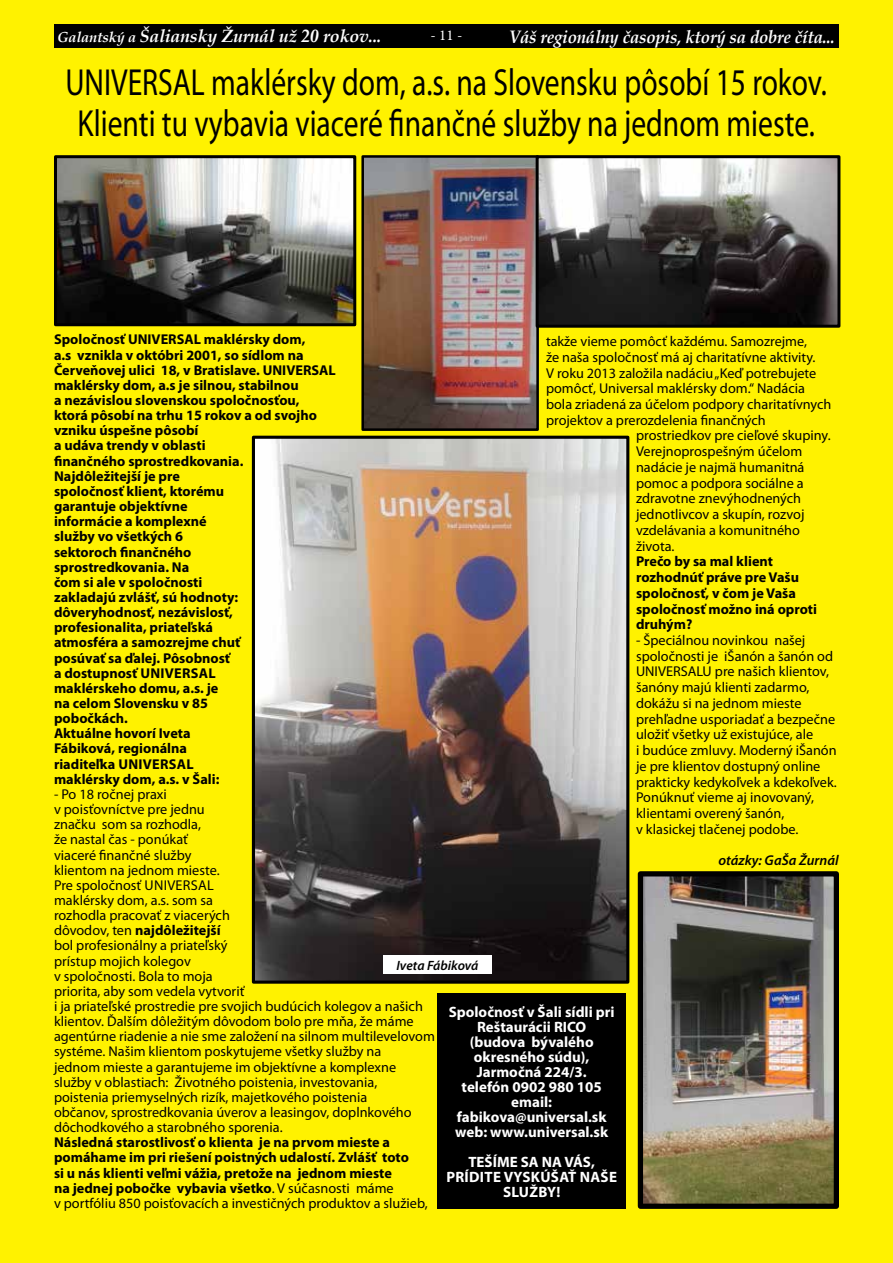
<style>
.page{position:relative;width:893px;height:1263px;background:#fff200}
.page>*{position:absolute;margin:0;border:0;box-sizing:border-box;transform-origin:0 0}
.t1{font:37.8px/40.5px "Myriad Pro";color:#000;text-align:center;scale:.78 1}
.t2{font:italic 700 18px "Book Antiqua";letter-spacing:-.01em;color:#fff;scale:.93 1}
.t3{font:italic 700 17.7px "Book Antiqua";letter-spacing:-.01em;color:#fff}
.t4{font:700 15px/15px "Myriad Pro";color:#fff;text-align:center}
.t5{font:700 15px/15px "Myriad Pro";letter-spacing:.02em;color:#fff;text-align:center}
.t6{font:15px "Minion Pro";color:#fff}
.t7{font:14.25px/15.1px "Myriad Pro";color:#000}
.t8{font:700 14.25px/15.1px "Myriad Pro";color:#000}
.t9{font:italic 600 14.25px "Myriad Pro";color:#000}
.t10{font:italic 600 13.5px "Myriad Pro";color:#000}
.s1{font-size:14.55px}
.s2{font-weight:700}
.s3{font-weight:400}
</style>
<div class="page">
<img style="left:58px;top:159px;width:294px;height:163px">
<div style="left:54px;top:155px;width:302px;height:171px;border:3px solid #000"></div>
<img style="left:256px;top:440px;width:369px;height:540px">
<div style="left:252px;top:436px;width:377px;height:548px;border:3px solid #000"></div>
<img style="left:644px;top:877px;width:189px;height:326px">
<div style="left:638px;top:871px;width:201px;height:338px;border:5px solid #000"></div>
<img style="left:365px;top:159px;width:170px;height:268px">
<div style="left:361px;top:155px;width:178px;height:276px;border:3px solid #000"></div>
<div style="left:437px;top:993px;width:189px;height:216px;background:#000"></div>
<div style="left:383px;top:955px;width:109px;height:19px;background:#fff"></div>
<img style="left:540px;top:159px;width:296px;height:165px">
<div style="left:536px;top:155px;width:304px;height:173px;border:3px solid #000"></div>
<div style="left:54px;top:24px;width:785px;height:24px;background:#000"></div>
<p class="t3" style="left:57px;top:24px;width:326px"><span class="s1">Galantský a</span> Šaliansky Žurnál už 20 rokov...</p>
<p class="t6" style="left:431px;top:25px;width:33px">- 11 -</p>
<p class="t2" style="left:509px;top:24px;width:352px">Váš regionálny časopis, ktorý sa dobre číta...</p>
<h1 class="t1" style="left:65px;top:62px;width:978px">UNIVERSAL maklérsky dom, a.s. na Slovensku pôsobí 15 rokov.<br>Klienti tu vybavia viaceré finančné služby na jednom mieste.</h1>
<p class="t8" style="left:54px;top:332px;width:283px">Spoločnosť UNIVERSAL maklérsky dom,<br>a.s vznikla v októbri 2001, so sídlom na<br>Červeňovej ulici 18, v Bratislave. UNIVERSAL maklérsky dom, a.s je silnou, stabilnou<br>a nezávislou slovenskou spoločnosťou, ktorá pôsobí na trhu 15 rokov a od svojho vzniku úspešne pôsobí<br>a udáva trendy v oblasti<br>finančného sprostredkovania.<br>Najdôležitejší je pre<br>spoločnosť klient, ktorému<br>garantuje objektívne<br>informácie a komplexné<br>služby vo všetkých 6<br>sektoroch finančného<br>sprostredkovania. Na<br>čom si ale v spoločnosti<br>zakladajú zvlášť, sú hodnoty: dôveryhodnosť, nezávislosť,<br>profesionalita, priateľská<br>atmosféra a samozrejme chuť<br>posúvať sa ďalej. Pôsobnosť<br>a dostupnosť UNIVERSAL<br>maklérskeho domu, a.s. je<br>na celom Slovensku v 85<br>pobočkách.<br>Aktuálne hovorí Iveta<br>Fábiková, regionálna<br>riaditeľka UNIVERSAL<br>maklérsky dom, a.s. v Šali:</p>
<p class="t7" style="left:54px;top:786px;width:382px">- Po 18 ročnej praxi<br>v poisťovníctve pre jednu<br>značku som sa rozhodla,<br>že nastal čas - ponúkať<br>viaceré finančné služby<br>klientom na jednom mieste.<br>Pre spoločnosť UNIVERSAL<br>maklérsky dom, a.s. som sa<br>rozhodla pracovať z viacerých<br>dôvodov, ten <span class="s2">najdôležitejší<br></span>bol profesionálny a priateľský<br>prístup mojich kolegov<br>v spoločnosti. Bola to moja<br>priorita, aby som vedela vytvoriť<br>i ja priateľské prostredie pre svojich budúcich kolegov a našich klientov. Ďalším dôležitým dôvodom bolo pre mňa, že máme agentúrne riadenie a nie sme založení na silnom multilevelovom systéme. Našim klientom poskytujeme všetky služby na<br>jednom mieste a garantujeme im objektívne a komplexne služby v oblastiach: Životného poistenia, investovania, poistenia priemyselných rizík, majetkového poistenia<br>občanov, sprostredkovania úverov a leasingov, doplnkového dôchodkového a starobného sporenia.</p>
<p class="t8" style="left:54px;top:1134px;width:375px">Následná starostlivosť o klienta je na prvom mieste a pomáhame im pri riešení poistných udalostí. Zvlášť toto<br>si u nás klienti veľmi vážia, pretože na jednom mieste<br>na jednej pobočke vybavia všetko<span class="s3">. V súčasnosti máme<br>v portfóliu 850 poisťovacích a investičných produktov a služieb,</span></p>
<p class="t7" style="left:546px;top:333px;width:263px">takže vieme pomôcť každému. Samozrejme,</p>
<p class="t7" style="left:546px;top:349px;width:271px">že naša spoločnosť má aj charitatívne aktivity.</p>
<p class="t7" style="left:546px;top:365px;width:272px">V roku 2013 založila nadáciu „Keď potrebujete</p>
<p class="t7" style="left:546px;top:381px;width:260px">pomôcť, Universal maklérsky dom.“ Nadácia</p>
<p class="t7" style="left:546px;top:396px;width:287px">bola zriadená za účelom podpory charitatívnych</p>
<p class="t7" style="left:546px;top:412px;width:221px">projektov a prerozdelenia finančných</p>
<p class="t7" style="left:636px;top:428px;width:196px">prostriedkov pre cieľové skupiny.</p>
<p class="t7" style="left:636px;top:444px;width:168px">Verejnoprospešným účelom</p>
<p class="t7" style="left:636px;top:459px;width:170px">nadácie je najmä humanitná</p>
<p class="t7" style="left:636px;top:475px;width:169px">pomoc a podpora sociálne a</p>
<p class="t7" style="left:636px;top:491px;width:166px">zdravotne znevýhodnených</p>
<p class="t7" style="left:636px;top:506px;width:170px">jednotlivcov a skupín, rozvoj</p>
<p class="t7" style="left:636px;top:522px;width:165px">vzdelávania a komunitného</p>
<p class="t7" style="left:636px;top:538px;width:40px">života.</p>
<p class="t8" style="left:636px;top:553px;width:183px;line-height:15.8px">Prečo by sa mal klient rozhodnúť práve pre Vašu spoločnosť, v čom je Vaša spoločnosť možno iná oproti druhým?</p>
<p class="t7" style="left:636px;top:632px;width:202px;line-height:15.8px">- Špeciálnou novinkou našej spoločnosti je iŠanón a šanón od<br>UNIVERSALU pre našich klientov, šanóny majú klienti zadarmo, dokážu si na jednom mieste prehľadne usporiadať a bezpečne uložiť všetky už existujúce, ale<br>i budúce zmluvy. Moderný iŠanón je pre klientov dostupný online prakticky kedykoľvek a kdekoľvek.<br>Ponúknuť vieme aj inovovaný, klientami overený šanón,<br>v klasickej tlačenej podobe.</p>
<p class="t9" style="left:718px;top:851px;width:122px">otázky: GaŠa Žurnál</p>
<p class="t10" style="left:396px;top:956px;width:84px">Iveta Fábiková</p>
<p class="t4" style="left:449px;top:1004px;width:167px">Spoločnosť v Šali sídli pri<br>Reštaurácii RICO (budova bývalého okresného súdu),<br>Jarmočná 224/3.<br>telefón 0902 980 105 email: fabikova@universal.sk web: www.universal.sk</p>
<p class="t5" style="left:446px;top:1154px;width:172px">TEŠÍME SA NA VÁS,<br>PRÍDITE VYSKÚŠAŤ NAŠE<br>SLUŽBY!</p>
</div>
